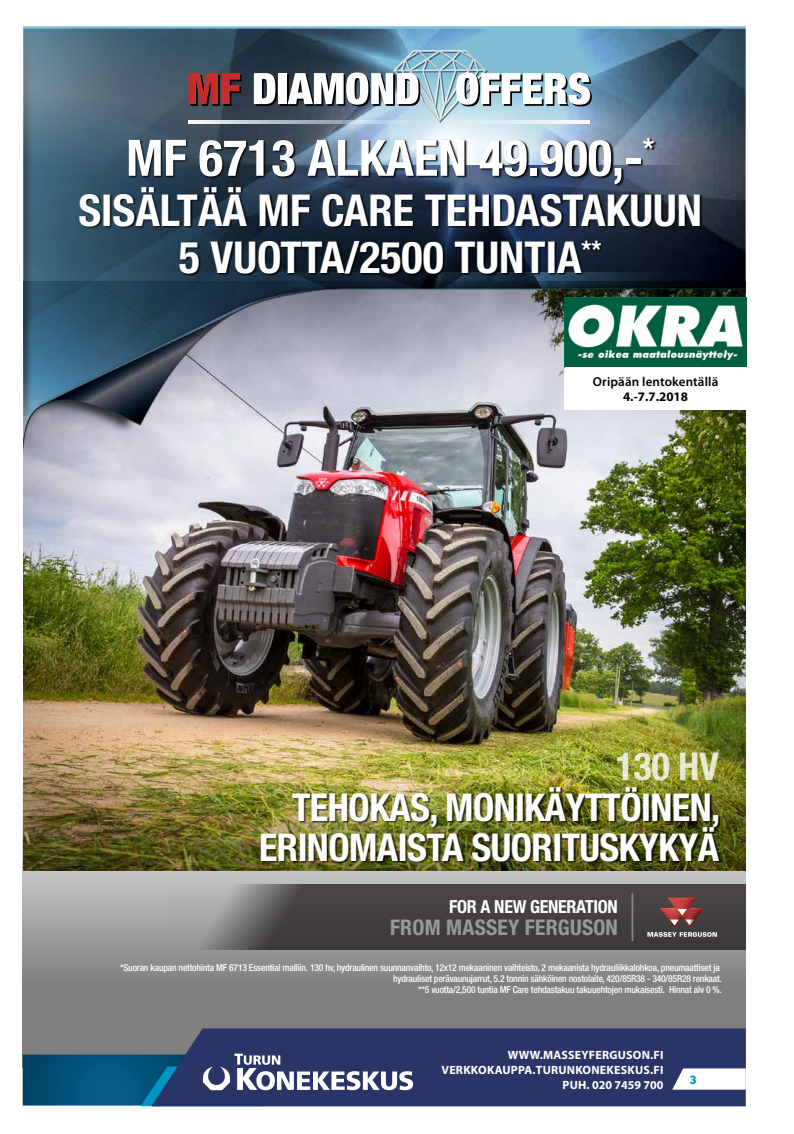
<style>
.page{position:relative;width:794px;height:1134px;background:#fff}
.page>*{position:absolute;margin:0;border:0;box-sizing:border-box;transform-origin:0 0}
.t1{font:700 condensed 50.3px "Helvetica Neue";color:#fff}
.t2{font:700 condensed 44px/47px "Helvetica Neue";color:#fff;text-align:center}
.t3{font:700 condensed 38.3px/40.6px "Helvetica Neue";letter-spacing:-.015em;color:#fff;text-align:right}
.t4{font:700 condensed 21.6px "Helvetica Neue";letter-spacing:.01em;color:#9a9897}
.t5{font:700 condensed 18px "Helvetica Neue";letter-spacing:-.015em;color:#fff}
.t6{font:600 13px "Myriad Pro";letter-spacing:.01em;color:#000}
.t7{font:700 13px "Myriad Pro";color:#000}
.t8{font:700 12px/15px "Myriad Pro";letter-spacing:.02em;color:#fff;text-align:right}
.t9{font:12px "Chunk Five";color:#0094c3}
.t10{font:11px "Myriad Pro";letter-spacing:.02em;color:#fff}
.t11{font:500 condensed 9.6px/10.8px "Helvetica Neue";letter-spacing:-.02em;color:#fff;text-align:right}
</style>
<div class="page">
<img style="left:23px;top:447px;width:723px;height:327px">
<img style="left:23px;top:774px;width:723px;height:280px">
<div style="left:260px;top:787px;width:462px;height:77px;background:#000;opacity:.75"></div>
<svg style="left:172px;top:884px;width:574px;height:66px;background:#514f4e"></svg>
<svg style="left:647px;top:898px;width:70px;height:39px;background:#6d4f4e"></svg>
<hr style="left:631px;top:893px;width:2px;height:48px;background:#868483">
<div style="left:151px;top:1028px;width:595px;height:78px;background:#293467"></div>
<svg style="left:672px;top:1068px;width:74px;height:22px"></svg>
<svg style="left:23px;top:1054px;width:390px;height:52px;background:#375b83"></svg>
<svg style="left:52px;top:1013px;width:67px;height:4px"></svg>
<img style="left:23px;top:440px;width:321px;height:40px">
<img style="left:23px;top:26px;width:723px;height:414px">
<svg style="left:93px;top:165px;width:594px;height:22px"></svg>
<svg style="left:129px;top:138px;width:527px;height:49px;background:#3c4a5a"></svg>
<svg style="left:79px;top:187px;width:623px;height:90px;background:#13202f"></svg>
<svg style="left:280px;top:75px;width:7px;height:31px"></svg>
<svg style="left:188px;top:73px;width:54px;height:33px;background:#872b2d"></svg>
<svg style="left:254px;top:73px;width:23px;height:33px"></svg>
<div style="left:278px;top:73px;width:8px;height:31px;background:#fff"></div>
<svg style="left:287px;top:50px;width:305px;height:73px"></svg>
<hr style="left:188px;top:120px;width:230px;height:3px;background:#fff">
<hr style="left:456px;top:120px;width:134px;height:3px;background:#fff">
<h1 class="t1" style="left:126px;top:127px;width:529px">MF 6713 ALKAEN 49.900,-<sup>*</sup></h1>
<h2 class="t2" style="left:78px;top:186px;width:625px">SISÄLTÄÄ MF CARE TEHDASTAKUUN<br>5 VUOTTA/2500 TUNTIA<sup>**</sup></h2>
<h3 class="t6" style="left:593px;top:373px;width:127px">Oripään lentokentällä</h3>
<h3 class="t7" style="left:623px;top:388px;width:67px">4.-7.7.2018</h3>
<h3 class="t3" style="left:259px;top:745px;width:463px">130 HV<br>TEHOKAS, MONIKÄYTTÖINEN,<br>ERINOMAISTA SUORITUSKYKYÄ</h3>
<h3 class="t5" style="left:449px;top:896px;width:170px">FOR A NEW GENERATION</h3>
<h3 class="t4" style="left:390px;top:915px;width:229px">FROM MASSEY FERGUSON</h3>
<p class="t11" style="left:120px;top:962px;width:603px">*Suoran kaupan nettohinta MF 6713 Essential malliin. 130 hv, hydraulinen suunnanvaihto, 12x12 mekaaninen vaihteisto, 2 mekaanista hydrauliikkalohkoa, pneumaattiset ja hydrauliset perävaunujarrut, 5.2 tonnin sähköinen nostolaite, 420/85R38 - 340/85R28 renkaat.<br>**5 vuotta/2,500 tuntia MF Care tehdastakuu takuuehtojen mukaisesti. Hinnat alv 0 %.</p>
<p class="t8" style="left:441px;top:1047px;width:224px">WWW.MASSEYFERGUSON.FI<br>VERKKOKAUPPA.TURUNKONEKESKUS.FI<br>PUH. 020 7459 700</p>
<p class="t10" style="left:457px;top:1061px;width:188px">VERKKOKAUPPA.TURUNKONEKESKUS.FI</p>
<p class="t9" style="left:689px;top:1073px;width:8px">3</p>
</div>
